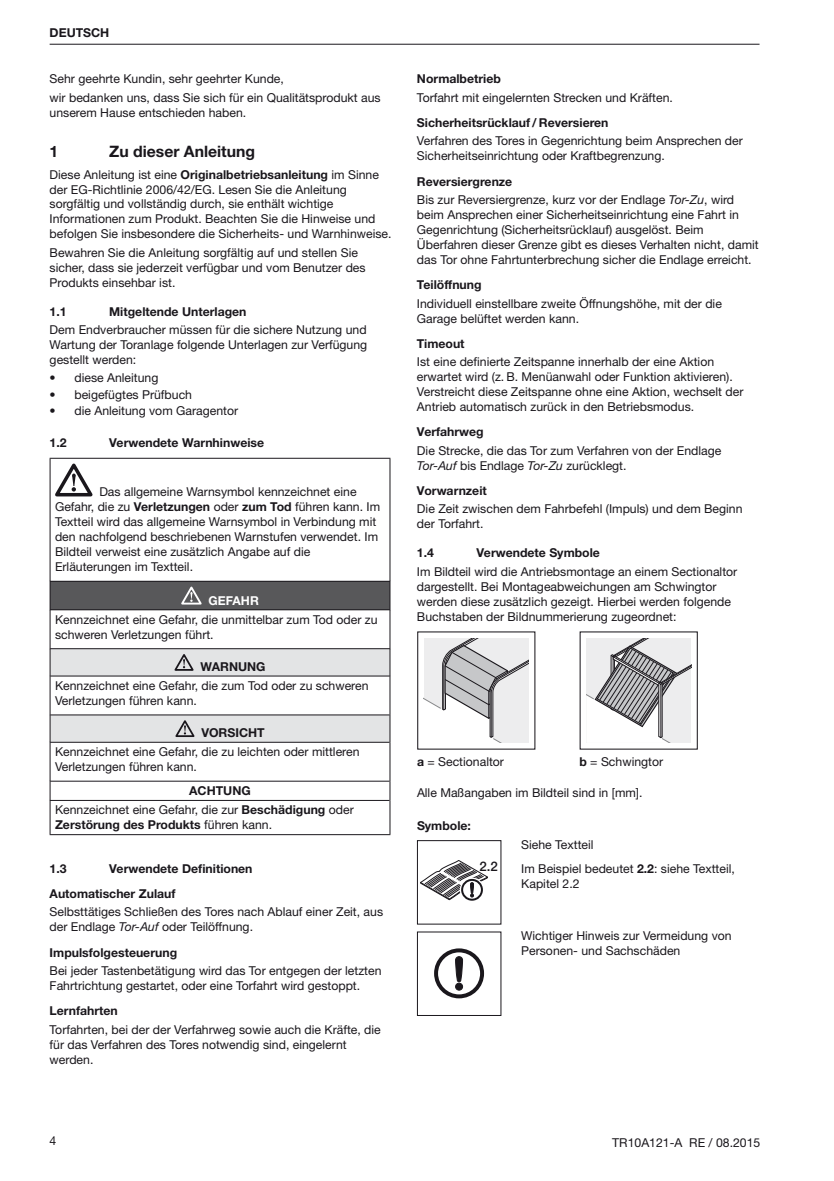
<style>
.page{position:relative;width:834px;height:1181px;background:#fff}
.page>*{position:absolute;margin:0;border:0;box-sizing:border-box;transform-origin:0 0}
.t1{font:700 15.75px "Hoermann Helvetica Neue";color:#1a171c}
.t2{font:500 13.3px "Hoermann Helvetica Neue";color:#1a171c}
.t3{font:12.25px/15px "Hoermann Helvetica Neue Rm";color:#1a171c}
.t4{font:700 12.25px/25.2px "Hoermann Helvetica Neue";color:#1a171c}
.t5{font:700 12.25px "Hoermann Helvetica Neue";color:#fff}
.s1{font-family:"Hoermann Helvetica Neue";font-weight:700}
.s2{font-family:"Hoermann Helvetica Neue Rm";font-weight:400}
.s3{font-family:"Hoermann Helvetica Neue";font-style:italic}
</style>
<div class="page">
<hr style="left:50px;top:44px;width:709px;height:1px;background:#1a171c">
<div style="left:50px;top:581px;width:340px;height:29px;background:#58585a"></div>
<hr style="left:50px;top:458px;width:340px;height:1px;background:#1a171c">
<hr style="left:50px;top:459px;width:1px;height:122px;background:#1a171c">
<svg style="left:50px;top:582px;width:1px;height:27px"></svg>
<hr style="left:50px;top:610px;width:1px;height:38px;background:#1a171c">
<hr style="left:50px;top:742px;width:1px;height:39px;background:#1a171c">
<svg style="left:50px;top:782px;width:1px;height:18px"></svg>
<hr style="left:50px;top:800px;width:1px;height:34px;background:#1a171c">
<hr style="left:50px;top:834px;width:340px;height:1px;background:#1a171c">
<hr style="left:50px;top:742px;width:339px;height:1px;background:#1a171c">
<hr style="left:50px;top:781px;width:339px;height:1px;background:#1a171c">
<hr style="left:50px;top:800px;width:339px;height:1px;background:#1a171c">
<hr style="left:389px;top:459px;width:1px;height:122px;background:#1a171c">
<svg style="left:389px;top:582px;width:1px;height:27px"></svg>
<hr style="left:389px;top:610px;width:1px;height:38px;background:#1a171c">
<hr style="left:389px;top:742px;width:1px;height:39px;background:#1a171c">
<svg style="left:389px;top:781px;width:1px;height:19px"></svg>
<hr style="left:389px;top:800px;width:1px;height:34px;background:#1a171c">
<hr style="left:50px;top:581px;width:340px;height:1px;background:#1a171c">
<hr style="left:50px;top:609px;width:340px;height:1px;background:#1a171c">
<hr style="left:50px;top:648px;width:340px;height:1px;background:#1a171c">
<svg style="left:55px;top:463px;width:37px;height:33px"></svg>
<svg style="left:181px;top:586px;width:21px;height:18px"></svg>
<svg style="left:50px;top:649px;width:340px;height:93px"></svg>
<svg style="left:424px;top:638px;width:104px;height:105px"></svg>
<svg style="left:586px;top:638px;width:105px;height:105px"></svg>
<div style="left:459px;top:877px;width:25px;height:25px;border:5px solid #fff;border-radius:50%"></div>
<svg style="left:420px;top:860px;width:68px;height:41px"></svg>
<div style="left:417px;top:840px;width:84px;height:84px;border:1px solid #1a171c"></div>
<div style="left:434px;top:948px;width:50px;height:50px;border:4px solid #1a171c;border-radius:50%"></div>
<div style="left:455px;top:983px;width:7px;height:7px;background:#1a171c;border-radius:50%"></div>
<div style="left:455px;top:983px;width:7px;height:7px;border:1px solid #1a171c;border-radius:50%"></div>
<svg style="left:455px;top:956px;width:8px;height:26px"></svg>
<div style="left:417px;top:931px;width:84px;height:85px;border:1px solid #1a171c"></div>
<p class="t4" style="left:50px;top:19px;width:61px">DEUTSCH</p>
<p class="t3" style="left:50px;top:69px;width:332px;line-height:18.6px">Sehr geehrte Kundin, sehr geehrter Kunde,<br>wir bedanken uns, dass Sie sich für ein Qualitätsprodukt aus</p>
<p class="t3" style="left:50px;top:104px;width:198px">unserem Hause entschieden haben.</p>
<p class="t1" style="left:50px;top:140px;width:10px">1</p>
<p class="t1" style="left:109px;top:140px;width:147px">Zu dieser Anleitung</p>
<p class="t3" style="left:50px;top:166px;width:343px">Diese Anleitung ist eine <span class="s1">Originalbetriebsanleitung</span> im Sinne der EG-Richtlinie 2006/42/EG. Lesen Sie die Anleitung sorgfältig und vollständig durch, sie enthält wichtige Informationen zum Produkt. Beachten Sie die Hinweise und befolgen Sie insbesondere die Sicherheits- und Warnhinweise.</p>
<p class="t3" style="left:50px;top:244px;width:317px">Bewahren Sie die Anleitung sorgfältig auf und stellen Sie sicher, dass sie jederzeit verfügbar und vom Benutzer des<br>Produkts einsehbar ist.</p>
<p class="t4" style="left:50px;top:298px;width:19px">1.1</p>
<p class="t4" style="left:109px;top:298px;width:139px">Mitgeltende Unterlagen</p>
<p class="t3" style="left:50px;top:321px;width:319px;text-align:justify">Dem Endverbraucher müssen für die sichere Nutzung und Wartung der Toranlage folgende Unterlagen zur Verfügung gestellt werden:</p>
<p class="t3" style="left:50px;top:369px;width:110px">• diese Anleitung</p>
<p class="t3" style="left:50px;top:386px;width:144px">• beigefügtes Prüfbuch</p>
<p class="t3" style="left:50px;top:402px;width:190px">• die Anleitung vom Garagentor</p>
<p class="t4" style="left:50px;top:429px;width:19px">1.2</p>
<p class="t4" style="left:109px;top:429px;width:156px">Verwendete Warnhinweise</p>
<p class="t3" style="left:55px;top:484px;width:326px;text-indent:44px">Das allgemeine Warnsymbol kennzeichnet eine Gefahr, die zu <span class="s1">Verletzungen</span> oder <span class="s1">zum Tod</span> führen kann. Im Textteil wird das allgemeine Warnsymbol in Verbindung mit den nachfolgend beschriebenen Warnstufen verwendet. Im Bildteil verweist eine zusätzlich Angabe auf die Erläuterungen im Textteil.</p>
<p class="t5" style="left:208px;top:591px;width:52px">GEFAHR</p>
<p class="t3" style="left:55px;top:611px;width:324px">Kennzeichnet eine Gefahr, die unmittelbar zum Tod oder zu schweren Verletzungen führt.</p>
<p class="t4" style="left:200px;top:653px;width:67px">WARNUNG</p>
<p class="t3" style="left:55px;top:677px;width:315px">Kennzeichnet eine Gefahr, die zum Tod oder zu schweren<br>Verletzungen führen kann.</p>
<p class="t4" style="left:201px;top:719px;width:65px">VORSICHT</p>
<p class="t3" style="left:55px;top:743px;width:306px">Kennzeichnet eine Gefahr, die zu leichten oder mittleren<br>Verletzungen führen kann.</p>
<p class="t4" style="left:189px;top:777px;width:63px">ACHTUNG</p>
<p class="t3" style="left:55px;top:801px;width:300px">Kennzeichnet eine Gefahr, die zur <span class="s1">Beschädigung</span> oder</p>
<p class="t4" style="left:55px;top:811px;width:218px">Zerstörung des Produkts <span class="s2">führen kann.</span></p>
<p class="t4" style="left:50px;top:855px;width:19px">1.3</p>
<p class="t4" style="left:50px;top:855px;width:204px;text-indent:60px">Verwendete Definitionen<br>Automatischer Zulauf</p>
<p class="t3" style="left:50px;top:903px;width:335px">Selbsttätiges Schließen des Tores nach Ablauf einer Zeit, aus der Endlage <span class="s3">Tor-Auf</span> oder Teilöffnung.</p>
<p class="t4" style="left:50px;top:938px;width:129px">Impulsfolgesteuerung</p>
<p class="t3" style="left:50px;top:962px;width:333px">Bei jeder Tastenbetätigung wird das Tor entgegen der letzten<br>Fahrtrichtung gestartet, oder eine Torfahrt wird gestoppt.</p>
<p class="t4" style="left:50px;top:997px;width:70px">Lernfahrten</p>
<p class="t3" style="left:50px;top:1021px;width:332px">Torfahrten, bei der der Verfahrweg sowie auch die Kräfte, die für das Verfahren des Tores notwendig sind, eingelernt werden.</p>
<p class="t4" style="left:417px;top:65px;width:85px">Normalbetrieb</p>
<p class="t3" style="left:417px;top:89px;width:257px">Torfahrt mit eingelernten Strecken und Kräften.</p>
<p class="t4" style="left:417px;top:109px;width:193px">Sicherheitsrücklauf / Reversieren</p>
<p class="t3" style="left:417px;top:133px;width:327px">Verfahren des Tores in Gegenrichtung beim Ansprechen der<br>Sicherheitseinrichtung oder Kraftbegrenzung.</p>
<p class="t4" style="left:417px;top:168px;width:97px">Reversiergrenze</p>
<p class="t3" style="left:417px;top:191px;width:343px">Bis zur Reversiergrenze, kurz vor der Endlage <span class="s3">Tor-Zu</span>, wird beim Ansprechen einer Sicherheitseinrichtung eine Fahrt in Gegenrichtung (Sicherheitsrücklauf) ausgelöst. Beim Überfahren dieser Grenze gibt es dieses Verhalten nicht, damit das Tor ohne Fahrtunterbrechung sicher die Endlage erreicht.</p>
<p class="t4" style="left:417px;top:271px;width:66px">Teilöffnung</p>
<p class="t3" style="left:417px;top:295px;width:306px">Individuell einstellbare zweite Öffnungshöhe, mit der die<br>Garage belüftet werden kann.</p>
<p class="t4" style="left:417px;top:330px;width:49px">Timeout</p>
<p class="t3" style="left:417px;top:353px;width:328px">Ist eine definierte Zeitspanne innerhalb der eine Aktion erwartet wird (z. B. Menüanwahl oder Funktion aktivieren).<br>Verstreicht diese Zeitspanne ohne eine Aktion, wechselt der Antrieb automatisch zurück in den Betriebsmodus.</p>
<p class="t4" style="left:417px;top:418px;width:68px">Verfahrweg</p>
<p class="t3" style="left:417px;top:442px;width:306px">Die Strecke, die das Tor zum Verfahren von der Endlage<br><span class="s3">Tor-Auf</span> bis Endlage <span class="s3">Tor-Zu</span> zurücklegt.</p>
<p class="t4" style="left:417px;top:477px;width:71px">Vorwarnzeit</p>
<p class="t3" style="left:417px;top:501px;width:327px">Die Zeit zwischen dem Fahrbefehl (Impuls) und dem Beginn der Torfahrt.</p>
<p class="t4" style="left:417px;top:539px;width:19px">1.4</p>
<p class="t4" style="left:476px;top:539px;width:125px">Verwendete Symbole</p>
<p class="t3" style="left:417px;top:563px;width:322px">Im Bildteil wird die Antriebsmontage an einem Sectionaltor dargestellt. Bei Montageabweichungen am Schwingtor werden diese zusätzlich gezeigt. Hierbei werden folgende Buchstaben der Bildnummerierung zugeordnet:</p>
<p class="t3" style="left:417px;top:753px;width:88px"><span class="s1">a</span> = Sectionaltor</p>
<p class="t3" style="left:579px;top:753px;width:85px"><span class="s1">b</span> = Schwingtor</p>
<p class="t3" style="left:417px;top:785px;width:227px">Alle Maßangaben im Bildteil sind in [mm].</p>
<p class="t4" style="left:417px;top:812px;width:55px">Symbole:</p>
<p class="t2" style="left:479px;top:857px;width:20px">2.2</p>
<p class="t3" style="left:521px;top:831px;width:215px;line-height:24.2px">Siehe Textteil<br>Im Beispiel bedeutet <span class="s1">2.2</span>: siehe Textteil,</p>
<p class="t3" style="left:521px;top:875px;width:60px">Kapitel 2.2</p>
<p class="t3" style="left:521px;top:927px;width:212px">Wichtiger Hinweis zur Vermeidung von<br>Personen- und Sachschäden</p>
<p class="t3" style="left:50px;top:1132px;width:8px">4</p>
<p class="t3" style="left:612px;top:1134px;width:149px">TR10A121-A RE / 08.2015</p>
</div>
